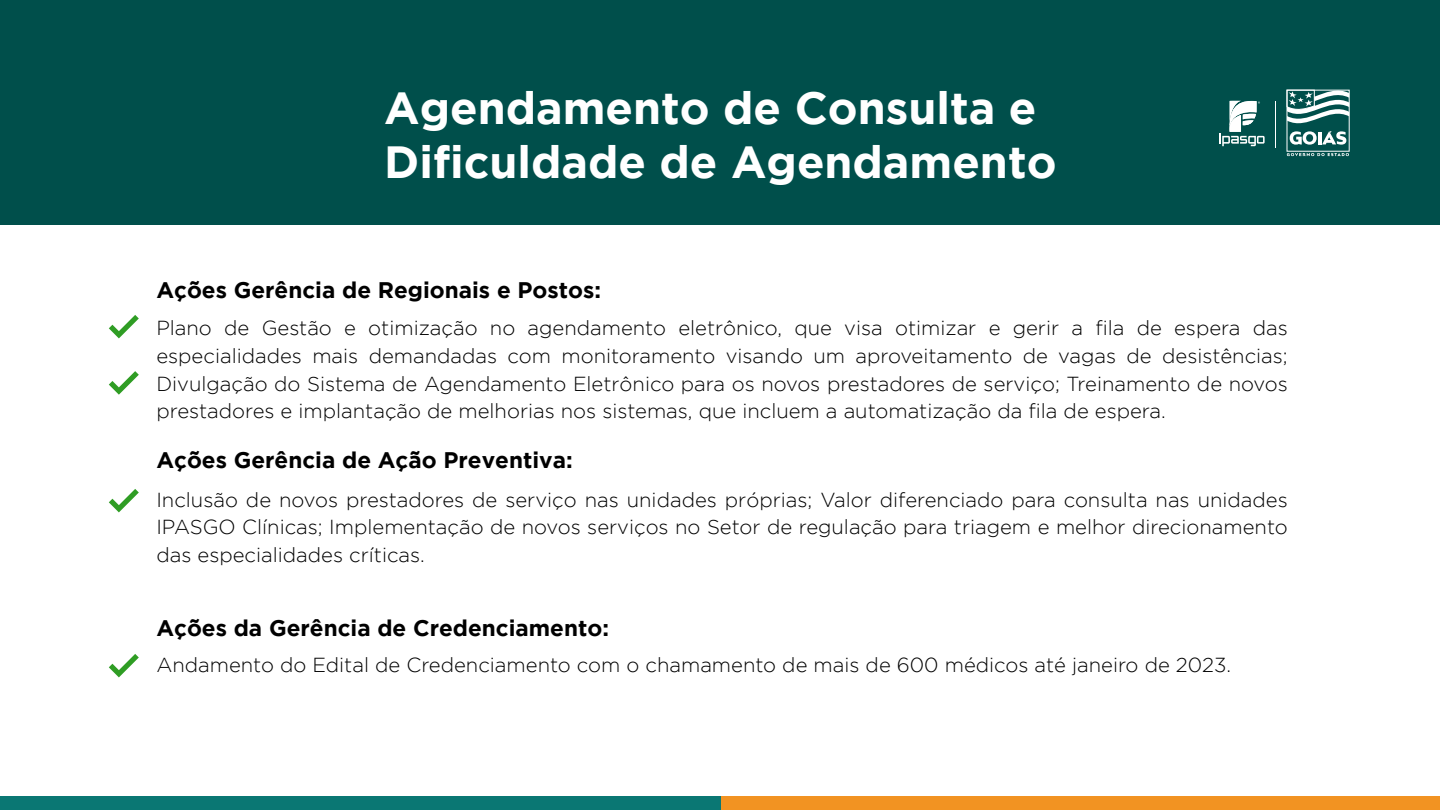
<style>
.page{position:relative;width:1440px;height:810px;background:#fff}
.page>*{position:absolute;margin:0;border:0;box-sizing:border-box;transform-origin:0 0}
.t1{font:700 45px/54px "Gotham";color:#fff}
.t2{font:700 22.5px "Gotham";color:#000}
.t3{font:300 20.25px/27.7px "Gotham";color:#000;text-align:justify}
</style>
<div class="page">
<svg style="left:109px;top:315px;width:30px;height:23px"></svg>
<svg style="left:109px;top:371px;width:30px;height:24px"></svg>
<svg style="left:109px;top:489px;width:30px;height:23px"></svg>
<svg style="left:109px;top:654px;width:30px;height:23px"></svg>
<div style="left:0;top:796px;width:722px;height:14px;background:#0a7773"></div>
<div style="left:722px;top:796px;width:718px;height:14px;background:#f29322"></div>
<div style="left:0;top:0;width:1440px;height:225px;background:#004f4b"></div>
<svg style="left:1287px;top:153px;width:62px;height:3px"></svg>
<svg style="left:1286px;top:89px;width:63px;height:56px"></svg>
<hr style="left:1275px;top:102px;width:1px;height:46px;background:#fff">
<svg style="left:1220px;top:101px;width:45px;height:45px"></svg>
<h1 class="t1" style="left:384px;top:79px;width:674px">Agendamento de Consulta e<br>Dificuldade de Agendamento</h1>
<p class="t2" style="left:156px;top:277px;width:446px">Ações Gerência de Regionais e Postos:</p>
<p class="t3" style="left:156px;top:314px;width:1133px">Plano de Gestão e otimização no agendamento eletrônico, que visa otimizar e gerir a fila de espera das especialidades mais demandadas com monitoramento visando um aproveitamento de vagas de desistências; Divulgação do Sistema de Agendamento Eletrônico para os novos prestadores de serviço; Treinamento de novos prestadores e implantação de melhorias nos sistemas, que incluem a automatização da fila de espera.</p>
<p class="t2" style="left:156px;top:447px;width:418px">Ações Gerência de Ação Preventiva:</p>
<p class="t3" style="left:156px;top:486px;width:1133px">Inclusão de novos prestadores de serviço nas unidades próprias; Valor diferenciado para consulta nas unidades IPASGO Clínicas; Implementação de novos serviços no Setor de regulação para triagem e melhor direcionamento das especialidades críticas.</p>
<p class="t2" style="left:156px;top:615px;width:454px">Ações da Gerência de Credenciamento:</p>
<p class="t3" style="left:156px;top:651px;width:1076px">Andamento do Edital de Credenciamento com o chamamento de mais de 600 médicos até janeiro de 2023.</p>
</div>
